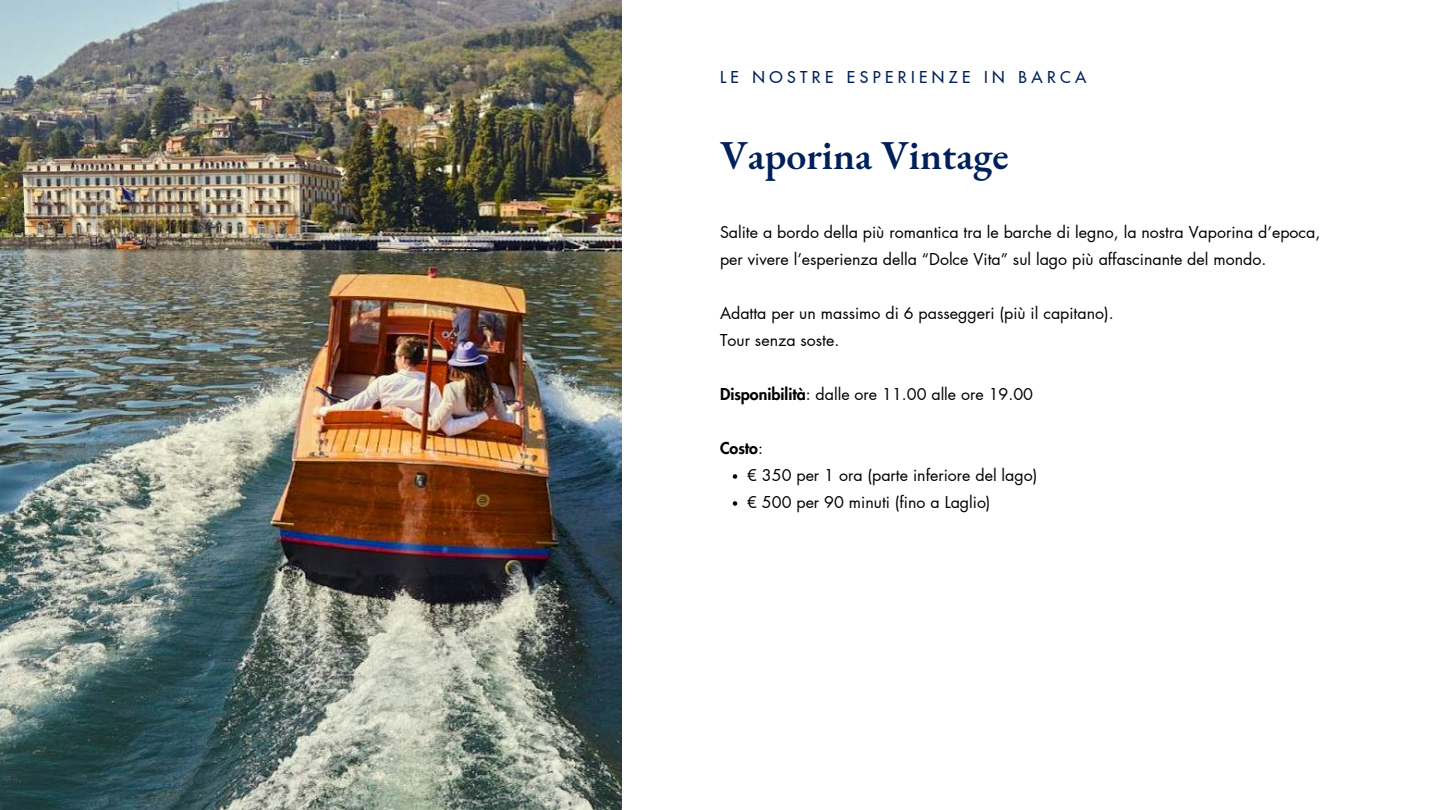
<style>
.page{position:relative;width:1440px;height:810px;background:#fff}
.page>*{position:absolute;margin:0;border:0;box-sizing:border-box;transform-origin:0 0}
.t1{font:600 40px "EB Garamond";color:#00205b}
.t2{font:16px/27px "Futura LT Pro";color:#000}
.t3{font:500 16px "Futura LT Pro";letter-spacing:.28em;color:#00205b}
.s1{font-weight:800}
</style>
<div class="page">
<svg style="left:733px;top:474px;width:4px;height:5px"></svg>
<svg style="left:733px;top:501px;width:4px;height:5px"></svg>
<img style="left:0;top:0;width:622px;height:810px">
<p class="t3" style="left:720px;top:69px;width:368px">LE NOSTRE ESPERIENZE IN BARCA</p>
<h1 class="t1" style="left:720px;top:129px;width:290px">Vaporina Vintage</h1>
<p class="t2" style="left:720px;top:219px;width:602px">Salite a bordo della più romantica tra le barche di legno, la nostra Vaporina d’epoca, per vivere l’esperienza della “Dolce Vita” sul lago più affascinante del mondo.</p>
<p class="t2" style="left:720px;top:300px;width:395px">Adatta per un massimo di 6 passeggeri (più il capitano).<br>Tour senza soste.</p>
<p class="t2" style="left:720px;top:381px;width:315px"><span class="s1">Disponibilità</span>: dalle ore 11.00 alle ore 19.00</p>
<p class="t2" style="left:747px;top:435px;width:292px;text-indent:-27px"><span class="s1">Costo</span>:<br>€ 350 per 1 ora (parte inferiore del lago) € 500 per 90 minuti (fino a Laglio)</p>
</div>
